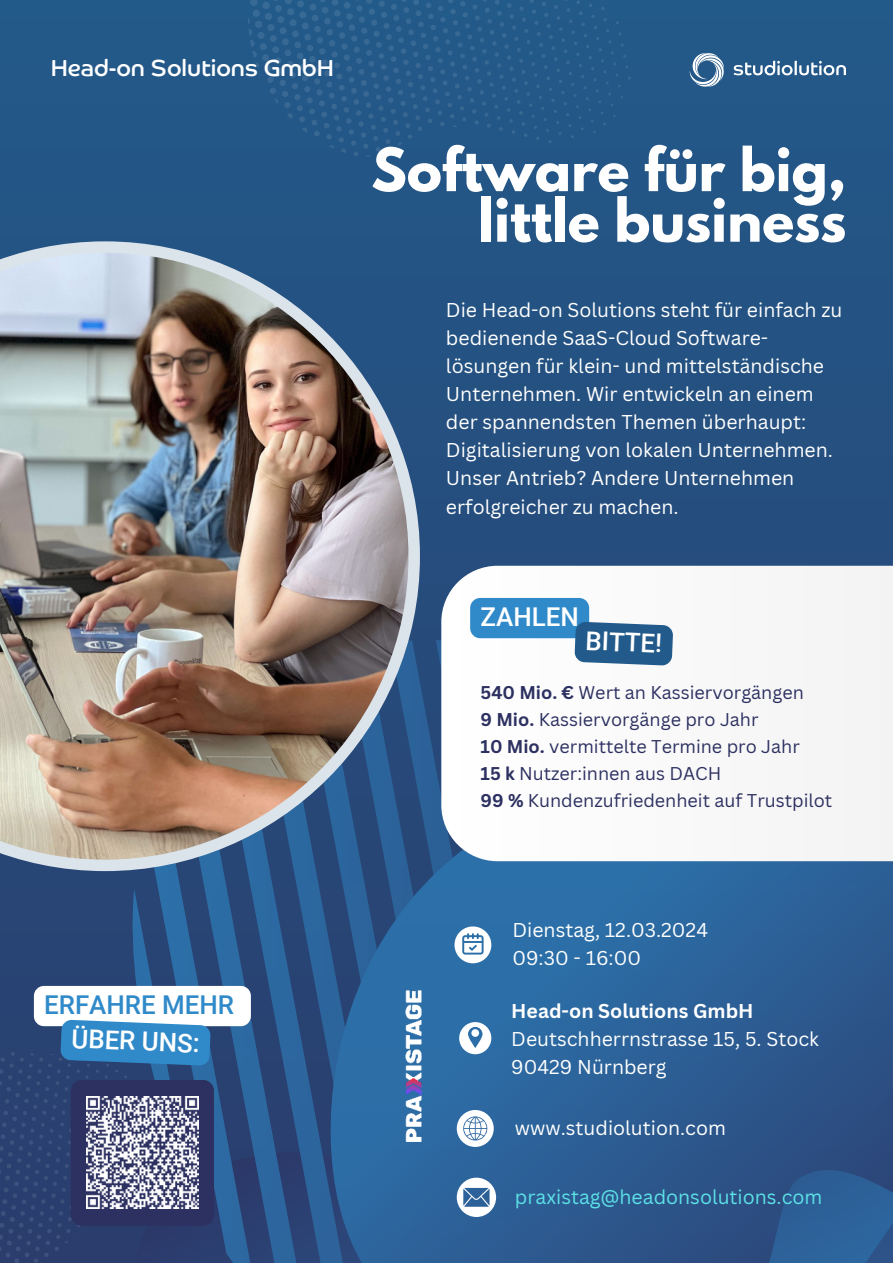
<style>
.page{position:relative;width:893px;height:1264px;background:#fff}
.page>*{position:absolute;margin:0;border:0;box-sizing:border-box;transform-origin:0 0}
.t1{font:700 52.95px/50.6px "League Spartan";color:#fff;text-align:right}
.t2{font:500 25.95px "Roboto";color:#fff}
.t3{font:500 25.95px "Roboto";color:#308ac9}
.t4{font:23.4px "Co Headline";color:#fff}
.t5{font:19.5px/28px "Canva Sans";color:#fff}
.t6{font:19.5px "Canva Sans";color:#5ce1e6}
.t7{font:700 19.5px "Canva Sans";color:#fff}
.t8{font:18px/27px "Canva Sans";color:#2d3161}
.s1{font-weight:700}
</style>
<div class="page">
<div style="left:0;top:0;width:892px;height:1262px;background:#245484"></div>
<svg style="left:248px;top:0;width:382px;height:157px"></svg>
<svg style="left:689px;top:53px;width:35px;height:34px"></svg>
<svg style="left:733px;top:61px;width:112px;height:14px"></svg>
<svg style="left:132px;top:640px;width:309px;height:622px"></svg>
<svg style="left:296px;top:760px;width:596px;height:502px"></svg>
<img style="left:399px;top:986px;width:28px;height:160px">
<svg style="left:456px;top:1109px;width:37px;height:37px"></svg>
<svg style="left:454px;top:926px;width:37px;height:37px"></svg>
<svg style="left:459px;top:1022px;width:32px;height:32px"></svg>
<svg style="left:456px;top:1177px;width:40px;height:39px;background:#94afcb"></svg>
<div style="left:441px;top:565px;width:451px;height:296px;background:#f8f8f8"></div>
<img style="left:0;top:241px;width:420px;height:630px">
<svg style="left:0;top:985px;width:251px;height:277px;background:#586e96"></svg>
<svg style="left:470px;top:598px;width:203px;height:67px"></svg>
<p class="t4" style="left:51px;top:54px;width:285px">Head-on Solutions GmbH</p>
<h1 class="t1" style="left:371px;top:144px;width:476px">Software für big, little business</h1>
<p class="t5" style="left:446px;top:296px;width:398px">Die Head-on Solutions steht für einfach zu bedienende SaaS-Cloud Software&shy;lösungen für klein- und mittelständische Unternehmen. Wir entwickeln an einem der spannendsten Themen überhaupt:<br>Digitalisierung von lokalen Unternehmen.<br>Unser Antrieb? Andere Unternehmen erfolgreicher zu machen.</p>
<h2 class="t2" style="left:480px;top:598px;width:100px">ZAHLEN</h2>
<h2 class="t2" style="left:586px;top:622px;width:78px;rotate:2deg">BITTE!</h2>
<p class="t8" style="left:480px;top:678px;width:353px"><span class="s1">540 Mio. €</span> Wert an Kassiervorgängen<br><span class="s1">9 Mio.</span> Kassiervorgänge pro Jahr<br><span class="s1">10 Mio.</span> vermittelte Termine pro Jahr<br><span class="s1">15 k</span> Nutzer:innen aus DACH<br><span class="s1">99 %</span> Kundenzufriedenheit auf Trustpilot</p>
<h2 class="t3" style="left:44px;top:986px;width:191px">ERFAHRE MEHR</h2>
<h2 class="t2" style="left:72px;top:1020px;width:130px;rotate:2deg">ÜBER UNS:</h2>
<p class="t5" style="left:512px;top:916px;width:197px">Dienstag, 12.03.2024<br>09:30 - 16:00</p>
<p class="t7" style="left:511px;top:999px;width:244px">Head-on Solutions GmbH</p>
<p class="t5" style="left:511px;top:1025px;width:309px">Deutschherrnstrasse 15, 5. Stock<br>90429 Nürnberg</p>
<p class="t5" style="left:515px;top:1113px;width:212px">www.studiolution.com</p>
<p class="t6" style="left:515px;top:1184px;width:309px">praxistag@headonsolutions.com</p>
</div>
